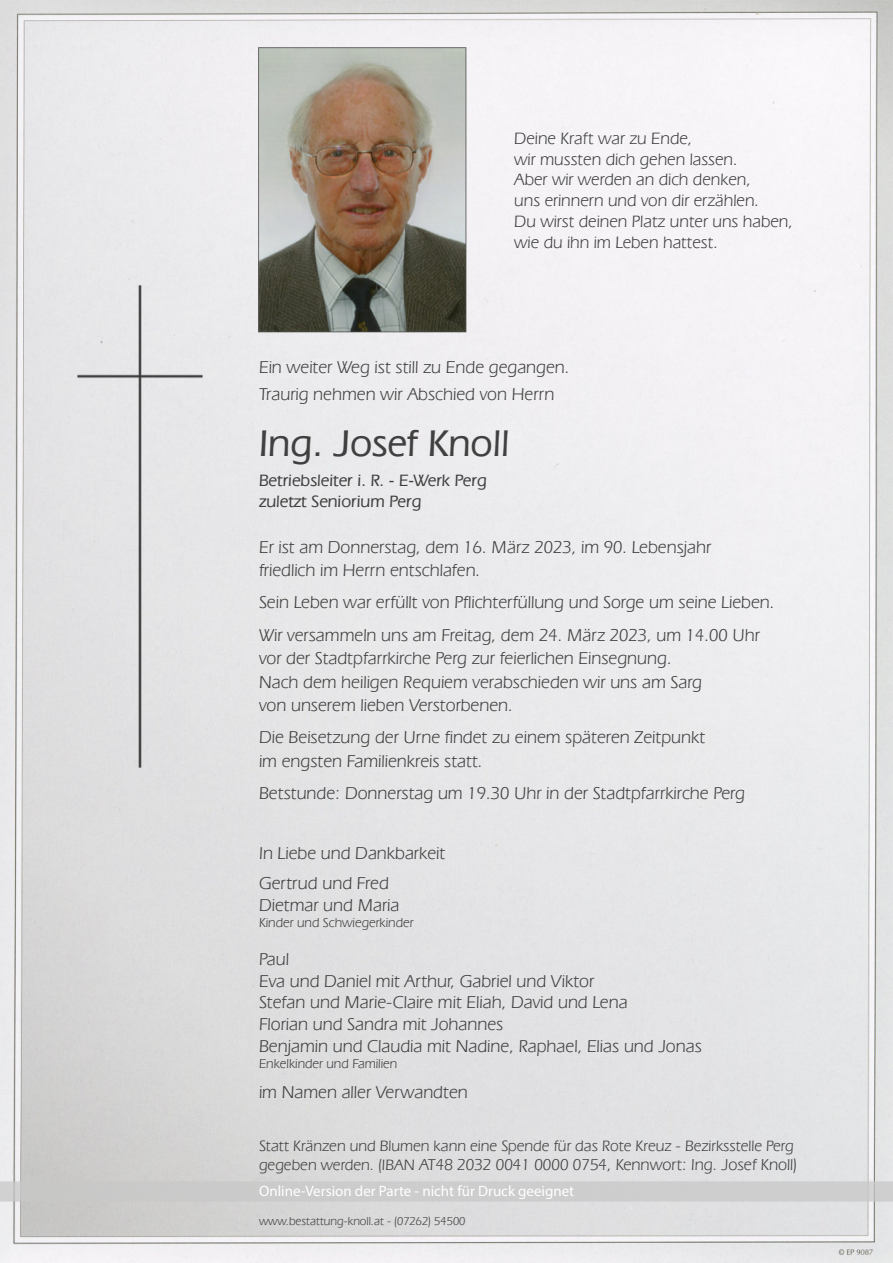
<style>
.page{position:relative;width:893px;height:1263px;background:#fff}
.page>*{position:absolute;margin:0;border:0;box-sizing:border-box;transform-origin:0 0}
.t1{font:500 39px "Eras IT Cby BT";color:#404040}
.t2{font:18px/21.6px "Eras IT Cby BT";color:#404040}
.t3{font:17.25px/20.7px "Eras IT Cby BT";color:#404040}
.t4{font:500 17.25px/20.7px "Eras IT Cby BT";color:#404040}
.t5{font:16.5px "Eras IT Cby BT";color:#414141}
.t6{font:15.75px "Eras IT Cby BT";color:#414141}
.t7{font:15px "Myriad Pro";color:#fff}
.t8{font:13.5px "Eras IT Cby BT";color:#404040}
.t9{font:12px "Eras IT Cby BT";color:#404040}
.s1{font-size:15.75px}
</style>
<div class="page">
<img style="left:0;top:0;width:893px;height:1263px">
<div style="left:77px;top:286px;width:125px;height:481px;background:#e4e4e6"></div>
<div style="left:0;top:1182px;width:893px;height:20px;background:#cdcdcd"></div>
<img style="left:259px;top:48px;width:207px;height:284px">
<p class="t3" style="left:514px;top:129px;width:280px">Deine Kraft war zu Ende,<br>wir mussten dich gehen lassen.<br>Aber wir werden an dich denken,<br>uns erinnern und von dir erzählen.<br>Du wirst deinen Platz unter uns haben, wie du ihn im Leben hattest.</p>
<p class="t2" style="left:259px;top:354px;width:312px;line-height:27.6px">Ein weiter Weg ist still zu Ende gegangen.<br>Traurig nehmen wir Abschied von Herrn</p>
<h1 class="t1" style="left:259px;top:427px;width:252px">Ing. Josef Knoll</h1>
<p class="t4" style="left:259px;top:471px;width:229px">Betriebsleiter i. R. - E-Werk Perg zuletzt Seniorium Perg</p>
<p class="t2" style="left:259px;top:536px;width:454px;line-height:23.4px">Er ist am Donnerstag, dem 16. März 2023, im 90. Lebensjahr friedlich im Herrn entschlafen.</p>
<p class="t2" style="left:259px;top:587px;width:517px;line-height:32.4px">Sein Leben war erfüllt von Pflichterfüllung und Sorge um seine Lieben.<br>Wir versammeln uns am Freitag, dem 24. März 2023, um 14.00 Uhr</p>
<p class="t2" style="left:259px;top:648px;width:444px;line-height:23.4px">vor der Stadtpfarrkirche Perg zur feierlichen Einsegnung.<br>Nach dem heiligen Requiem verabschieden wir uns am Sarg von unserem lieben Verstorbenen.</p>
<p class="t2" style="left:259px;top:727px;width:448px;line-height:23.4px">Die Beisetzung der Urne findet zu einem späteren Zeitpunkt im engsten Familienkreis statt.</p>
<p class="t2" style="left:259px;top:784px;width:487px">Betstunde: Donnerstag um 19.30 Uhr in der Stadtpfarrkirche Perg</p>
<p class="t2" style="left:259px;top:839px;width:188px;line-height:30.6px">In Liebe und Dankbarkeit<br>Gertrud und Fred</p>
<p class="t2" style="left:259px;top:896px;width:142px">Dietmar und Maria</p>
<p class="t8" style="left:259px;top:917px;width:156px">Kinder und Schwiegerkinder</p>
<p class="t2" style="left:259px;top:950px;width:444px">Paul<br>Eva und Daniel mit Arthur, Gabriel und Viktor<br>Stefan und Marie-Claire mit Eliah, David und Lena<br>Florian und Sandra mit Johannes<br>Benjamin und Claudia mit Nadine, Raphael, Elias und Jonas</p>
<p class="t8" style="left:259px;top:1057px;width:140px">Enkelkinder und Familien</p>
<p class="t2" style="left:259px;top:1083px;width:210px">im Namen aller Verwandten</p>
<p class="t6" style="left:259px;top:1138px;width:536px">Statt Kränzen und Blumen kann eine Spende für das Rote Kreuz - Bezirksstelle Perg</p>
<p class="t5" style="left:259px;top:1158px;width:540px"><span class="s1">gegeben werden. (IBAN</span> AT48 2032 0041 0000 0754, Kennwort: Ing. Josef Knoll)</p>
<p class="t7" style="left:259px;top:1185px;width:317px">Online-Version der Parte - nicht für Druck geeignet</p>
<p class="t9" style="left:259px;top:1216px;width:208px">www.bestattung-knoll.at - (07262) 54500</p>
</div>
